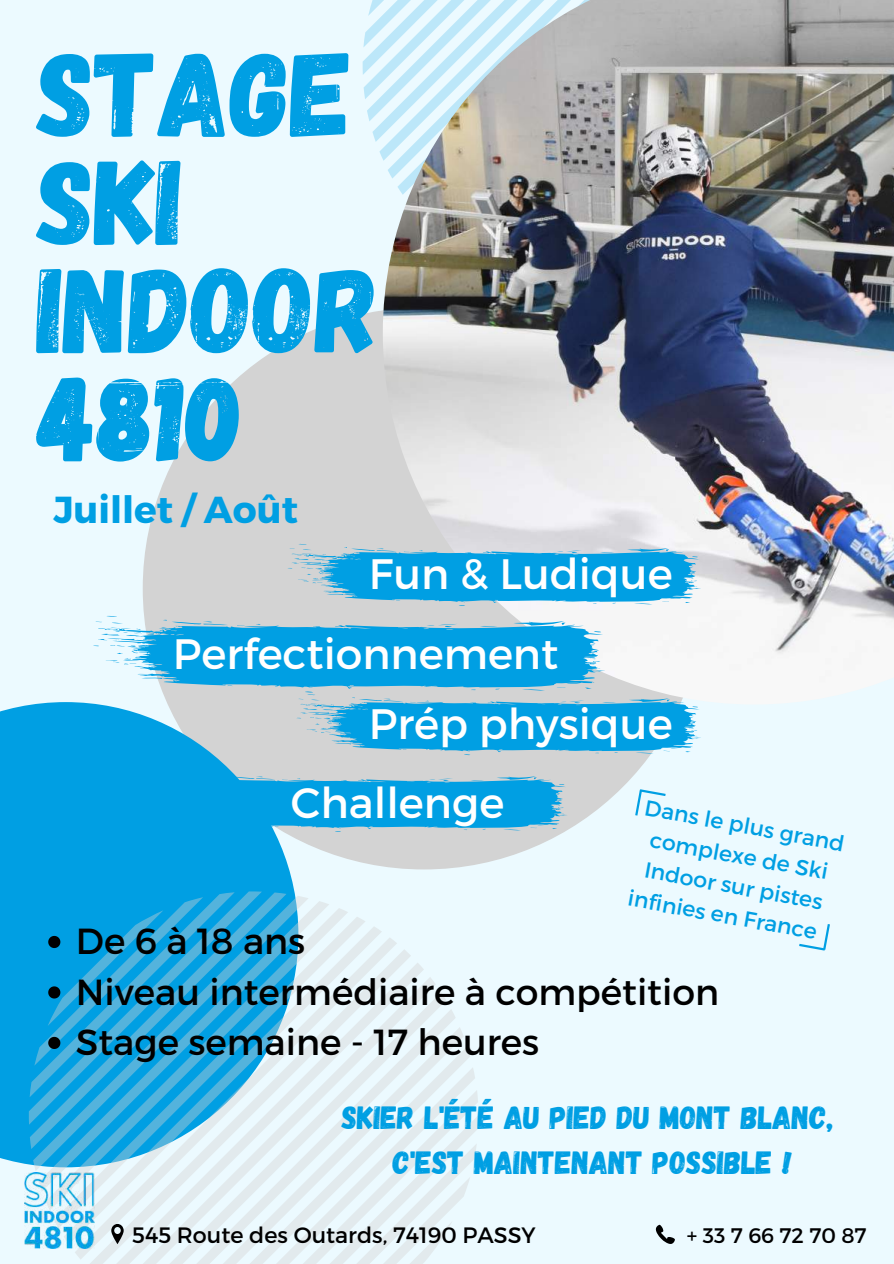
<style>
.page{position:relative;width:894px;height:1264px;background:#fff}
.page>*{position:absolute;margin:0;border:0;box-sizing:border-box;transform-origin:0 0}
.t1{font:120.15px/108.1px "Gagalin";color:#009fe3}
.t2{font:42.45px/69.8px "Montserrat";color:#fff}
.t3{font:700 37.5px "Montserrat";color:#009fe3}
.t4{font:36.15px/50.4px "Montserrat";color:#000}
.t5{font:32.1px/44.7px "Gagalin";color:#009fe3;text-align:center}
.t6{font:22.2px "Montserrat";color:#000}
.t7{font:21.9px/30.6px "Montserrat";color:#009fe3;text-align:center}
.t8{font:21px "Montserrat";letter-spacing:.13em;color:#000}
</style>
<div class="page">
<div style="left:0;top:0;width:893px;height:1263px;background:#ecfaff"></div>
<div style="left:143px;top:307px;width:561px;height:562px;background:#d3d3d3;border-radius:50%"></div>
<div style="left:0;top:702px;width:298px;height:463px;background:#009fe3"></div>
<svg style="left:362px;top:0;width:20px;height:157px"></svg>
<svg style="left:29px;top:891px;width:449px;height:372px"></svg>
<img style="left:382px;top:0;width:511px;height:704px">
<svg style="left:288px;top:544px;width:416px;height:62px"></svg>
<svg style="left:93px;top:616px;width:611px;height:139px"></svg>
<svg style="left:170px;top:772px;width:401px;height:59px"></svg>
<svg style="left:48px;top:935px;width:12px;height:13px"></svg>
<svg style="left:48px;top:986px;width:12px;height:12px"></svg>
<svg style="left:48px;top:1036px;width:12px;height:12px"></svg>
<svg style="left:635px;top:789px;width:30px;height:26px"></svg>
<svg style="left:799px;top:924px;width:30px;height:26px"></svg>
<img style="left:24px;top:1172px;width:70px;height:76px">
<svg style="left:111px;top:1223px;width:13px;height:21px"></svg>
<svg style="left:655px;top:1224px;width:19px;height:19px"></svg>
<h1 class="t1" style="left:37px;top:34px;width:345px">STAGE<br>SKI<br>INDOOR<br>4810</h1>
<p class="t3" style="left:53px;top:485px;width:246px">Juillet / Août</p>
<p class="t2" style="left:369px;top:537px;width:305px">Fun &amp; Ludique</p>
<p class="t2" style="left:368px;top:617px;width:305px;text-indent:-196px">Perfectionnement<br>Prép physique</p>
<p class="t2" style="left:291px;top:765px;width:215px">Challenge</p>
<p class="t7" style="left:647px;top:791px;width:205px;rotate:10deg">Dans le plus grand complexe de Ski<br>Indoor sur pistes infinies en France</p>
<p class="t4" style="left:76px;top:914px;width:644px">De 6 à 18 ans<br>Niveau intermédiaire à compétition<br>Stage semaine - 17 heures</p>
<p class="t5" style="left:342px;top:1093px;width:493px">SKIER L'ÉTÉ AU PIED DU MONT BLANC,<br>C'EST MAINTENANT POSSIBLE !</p>
<p class="t6" style="left:132px;top:1220px;width:405px">545 Route des Outards, 74190 PASSY</p>
<p class="t8" style="left:686px;top:1221px;width:181px">+33766727087</p>
</div>
